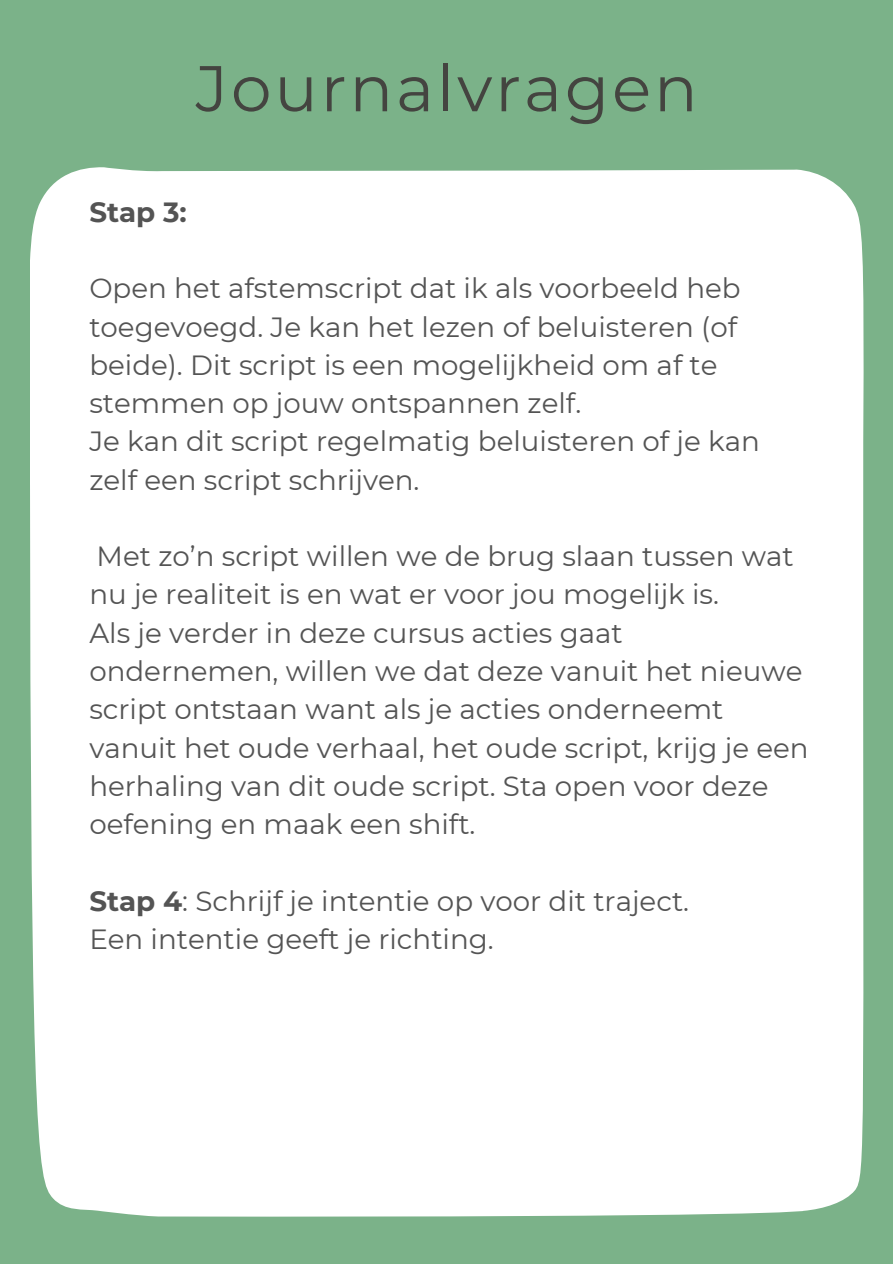
<style>
.page{position:relative;width:893px;height:1264px;background:#fff}
.page>*{position:absolute;margin:0;border:0;box-sizing:border-box;transform-origin:0 0}
.t1{font:64.5px "Montserrat";letter-spacing:.045em;color:#444440}
.t2{font:27.75px/38.2px "Montserrat";color:#545454}
.t3{font:700 27.75px "Montserrat";color:#545454}
.s1{font-weight:700}
</style>
<div class="page">
<div style="left:0;top:0;width:892px;height:1263px;background:#7bb289"></div>
<div style="left:30px;top:168px;width:833px;height:1048px;background:#fff"></div>
<p class="t1" style="left:196px;top:49px;width:503px">Journalvragen</p>
<p class="t3" style="left:89px;top:195px;width:99px">Stap 3:</p>
<p class="t2" style="left:89px;top:269px;width:652px">Open het afstemscript dat ik als voorbeeld heb toegevoegd. Je kan het lezen of beluisteren (of beide). Dit script is een mogelijkheid om af te stemmen op jouw ontspannen zelf.</p>
<p class="t2" style="left:89px;top:422px;width:672px">Je kan dit script regelmatig beluisteren of je kan zelf een script schrijven.</p>
<p class="t2" style="left:89px;top:537px;width:706px">Met zo’n script willen we de brug slaan tussen wat nu je realiteit is en wat er voor jou mogelijk is.</p>
<p class="t2" style="left:89px;top:613px;width:720px">Als je verder in deze cursus acties gaat ondernemen, willen we dat deze vanuit het nieuwe script ontstaan want als je acties onderneemt vanuit het oude verhaal, het oude script, krijg je een herhaling van dit oude script. Sta open voor deze oefening en maak een shift.</p>
<p class="t2" style="left:89px;top:881px;width:601px"><span class="s1">Stap 4</span>: Schrijf je intentie op voor dit traject.</p>
<p class="t2" style="left:89px;top:919px;width:406px">Een intentie geeft je richting.</p>
</div>
